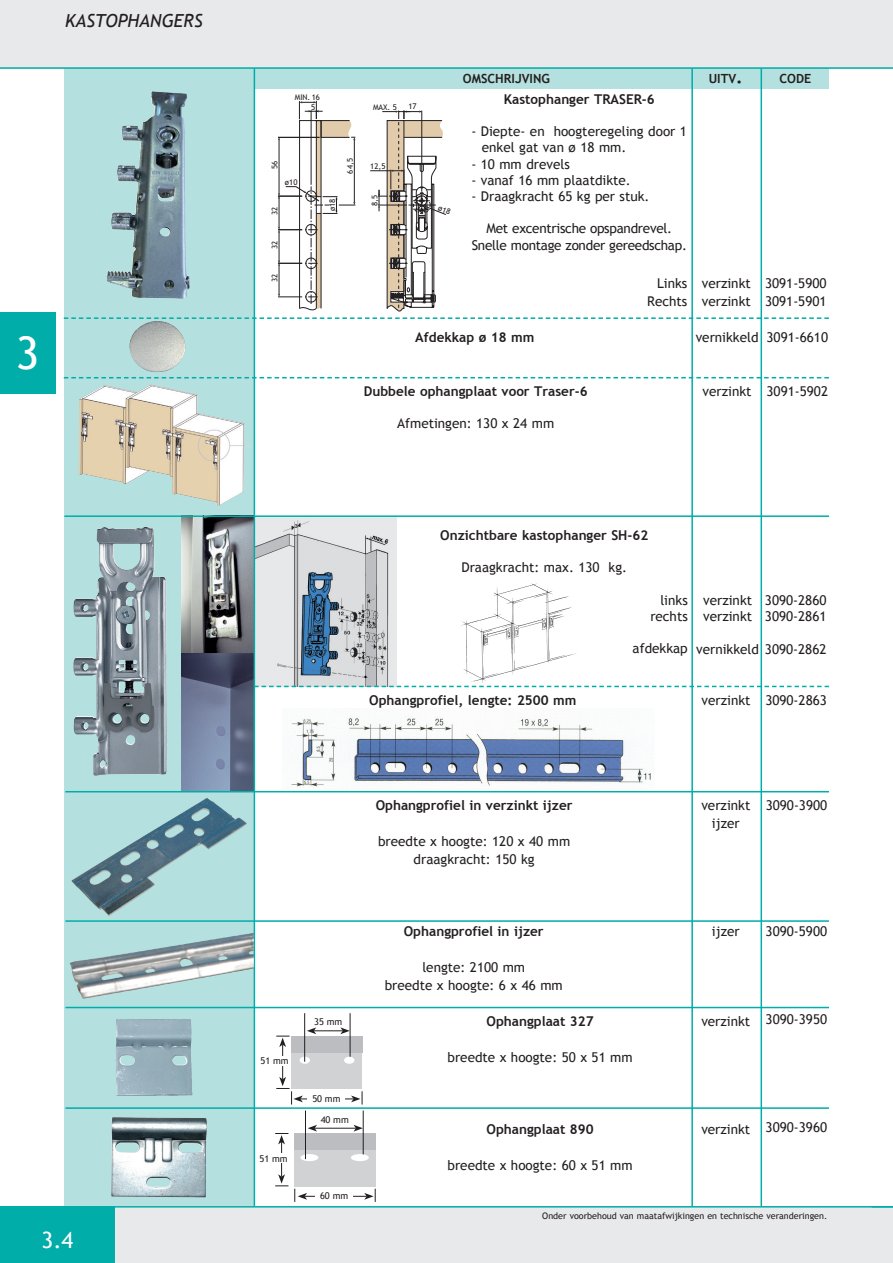
<style>
.page{position:relative;width:893px;height:1263px;background:#fff}
.page>*{position:absolute;margin:0;border:0;box-sizing:border-box;transform-origin:0 0}
.t1{font:45px "Trebuchet MS";color:#fff}
.t2{font:22.5px "Trebuchet MS";color:#fff}
.t3{font:italic 18px "Trebuchet MS";color:#231f20}
.t4{font:13.5px/18px "Trebuchet MS";color:#231f20}
.t5{font:700 13.5px "Trebuchet MS";color:#231f20}
.t6{font:13.5px/16.2px "Trebuchet MS";letter-spacing:-.02em;color:#231f20;text-align:center}
.t7{font:700 12.6px "Trebuchet MS";color:#231f20}
.t8{font:9.3px "Trebuchet MS";color:#231f20}
.t9{font:9px "Trebuchet MS";color:#231f20}
.t10{font:7.8px "Trebuchet MS";color:#231f20}
.s1{font-size:18px}
</style>
<div class="page">
<div style="left:0;top:0;width:893px;height:68px;background:#e8e9ea"></div>
<img style="left:255px;top:517px;width:141px;height:169px">
<svg style="left:64px;top:69px;width:190px;height:1137px;background:#b1d8d7"></svg>
<img style="left:181px;top:517px;width:73px;height:137px">
<img style="left:181px;top:654px;width:73px;height:137px">
<div style="left:254px;top:68px;width:575px;height:20px;background:#b4e0df"></div>
<hr style="left:254px;top:68px;width:1px;height:1139px;background:#00ada8">
<hr style="left:760px;top:68px;width:2px;height:1139px;background:#00ada8">
<hr style="left:691px;top:68px;width:2px;height:1139px;background:#00ada8">
<hr style="left:64px;top:515px;width:765px;height:2px;background:#00ada8">
<svg style="left:64px;top:317px;width:765px;height:2px"></svg>
<svg style="left:64px;top:377px;width:765px;height:1px"></svg>
<svg style="left:255px;top:686px;width:574px;height:1px"></svg>
<hr style="left:65px;top:791px;width:764px;height:1px;background:#00ada8">
<hr style="left:65px;top:920px;width:764px;height:2px;background:#00ada8">
<hr style="left:65px;top:1007px;width:764px;height:1px;background:#00ada8">
<hr style="left:65px;top:1107px;width:764px;height:2px;background:#00ada8">
<img style="left:154px;top:798px;width:52px;height:32px">
<img style="left:70px;top:933px;width:184px;height:66px">
<img style="left:106px;top:91px;width:84px;height:208px">
<svg style="left:278px;top:101px;width:77px;height:210px"></svg>
<img style="left:129px;top:321px;width:53px;height:51px">
<img style="left:79px;top:385px;width:71px;height:90px">
<img style="left:73px;top:526px;width:94px;height:250px">
<img style="left:291px;top:717px;width:360px;height:70px">
<img style="left:461px;top:583px;width:115px;height:100px">
<img style="left:111px;top:1117px;width:95px;height:80px">
<img style="left:115px;top:1019px;width:45px;height:74px">
<div style="left:291px;top:1045px;width:71px;height:44px;background:#d1d2d4"></div>
<div style="left:291px;top:1036px;width:72px;height:17px;background:#bcbdc0"></div>
<div style="left:300px;top:1057px;width:10px;height:7px;background:#fff;border-radius:50%"></div>
<hr style="left:300px;top:1098px;width:53px;height:1px;background:#231f20">
<hr style="left:282px;top:1045px;width:1px;height:34px;background:#231f20">
<svg style="left:276px;top:1036px;width:14px;height:11px"></svg>
<svg style="left:276px;top:1077px;width:27px;height:27px"></svg>
<div style="left:259px;top:1056px;width:31px;height:9px;background:#fff"></div>
<hr style="left:350px;top:1013px;width:1px;height:49px;background:#231f20">
<svg style="left:307px;top:1027px;width:43px;height:7px"></svg>
<div style="left:344px;top:1057px;width:10px;height:7px;background:#fff;border-radius:50%"></div>
<hr style="left:304px;top:1013px;width:1px;height:49px;background:#231f20">
<svg style="left:351px;top:1091px;width:12px;height:13px"></svg>
<div style="left:307px;top:1094px;width:38px;height:9px;background:#fff"></div>
<div style="left:294px;top:1143px;width:81px;height:43px;background:#d1d2d4"></div>
<div style="left:294px;top:1133px;width:82px;height:17px;background:#bcbdc0"></div>
<div style="left:300px;top:1154px;width:18px;height:7px;background:#fff;border-radius:50%"></div>
<hr style="left:305px;top:1196px;width:62px;height:1px;background:#231f20">
<svg style="left:294px;top:1189px;width:13px;height:13px"></svg>
<hr style="left:281px;top:1142px;width:1px;height:35px;background:#231f20">
<svg style="left:275px;top:1133px;width:13px;height:11px"></svg>
<svg style="left:275px;top:1174px;width:13px;height:12px"></svg>
<div style="left:258px;top:1153px;width:31px;height:10px;background:#fff"></div>
<hr style="left:363px;top:1110px;width:1px;height:49px;background:#231f20">
<hr style="left:315px;top:1128px;width:41px;height:1px;background:#231f20">
<svg style="left:308px;top:1125px;width:9px;height:6px"></svg>
<svg style="left:353px;top:1125px;width:10px;height:6px"></svg>
<hr style="left:305px;top:1110px;width:1px;height:49px;background:#231f20">
<svg style="left:364px;top:1189px;width:12px;height:13px"></svg>
<div style="left:315px;top:1191px;width:38px;height:10px;background:#fff"></div>
<div style="left:351px;top:1154px;width:18px;height:7px;background:#fff;border-radius:50%"></div>
<div style="left:62px;top:1206px;width:831px;height:57px;background:#e8e9ea"></div>
<div style="left:0;top:1206px;width:115px;height:57px;background:#00ada8"></div>
<hr style="left:0;top:1206px;width:893px;height:1px;background:#00ada8">
<div style="left:0;top:312px;width:55px;height:82px;background:#00ada8"></div>
<hr style="left:0;top:67px;width:893px;height:2px;background:#00ada8">
<svg style="left:370px;top:110px;width:76px;height:201px"></svg>
<h3 class="t3" style="left:65px;top:10px;width:139px">KASTOPHANGERS</h3>
<h1 class="t1" style="left:16px;top:327px;width:25px">3</h1>
<h2 class="t2" style="left:42px;top:1227px;width:33px">3.4</h2>
<p class="t10" style="left:295px;top:93px;width:27px">MIN. 16</p>
<p class="t10" style="left:311px;top:103px;width:6px">5</p>
<p class="t10" style="left:270px;top:169px;width:10px;rotate:-90deg">56</p>
<p class="t10" style="left:285px;top:178px;width:14px">ø10</p>
<p class="t10" style="left:270px;top:215px;width:10px;rotate:-90deg">32</p>
<p class="t10" style="left:270px;top:249px;width:10px;rotate:-90deg">32</p>
<p class="t10" style="left:270px;top:282px;width:10px;rotate:-90deg">32</p>
<p class="t10" style="left:328px;top:211px;width:14px;rotate:-90deg">ø18</p>
<p class="t10" style="left:346px;top:173px;width:17px;rotate:-90deg">64,5</p>
<p class="t10" style="left:373px;top:103px;width:25px">MAX. 5</p>
<p class="t10" style="left:370px;top:162px;width:17px">12,5</p>
<p class="t10" style="left:370px;top:206px;width:13px;rotate:-90deg">8,5</p>
<p class="t10" style="left:408px;top:102px;width:10px">17</p>
<p class="t7" style="left:463px;top:71px;width:89px">OMSCHRIJVING</p>
<p class="t7" style="left:709px;top:71px;width:36px">UITV<span class="s1">.</span></p>
<p class="t7" style="left:780px;top:71px;width:33px">CODE</p>
<p class="t5" style="left:504px;top:91px;width:152px">Kastophanger TRASER-6</p>
<p class="t4" style="left:482px;top:124px;width:207px;line-height:16.2px;text-indent:-11px">- Diepte- en hoogteregeling door 1 enkel gat van ø 18 mm.</p>
<p class="t4" style="left:471px;top:155px;width:100px">- 10 mm drevels</p>
<p class="t4" style="left:471px;top:171px;width:161px">- vanaf 16 mm plaatdikte.</p>
<p class="t4" style="left:471px;top:187px;width:180px">- Draagkracht 65 kg per stuk.</p>
<p class="t6" style="left:472px;top:221px;width:217px">Met excentrische opspandrevel.<br>Snelle montage zonder gereedschap.</p>
<p class="t4" style="left:647px;top:274px;width:42px;text-align:right">Links<br>Rechts</p>
<p class="t4" style="left:765px;top:274px;width:63px">3091-5900<br>3091-5901</p>
<p class="t4" style="left:702px;top:274px;width:51px">verzinkt verzinkt</p>
<p class="t5" style="left:415px;top:329px;width:121px">Afdekkap ø 18 mm</p>
<p class="t4" style="left:696px;top:328px;width:134px">vernikkeld 3091-6610</p>
<p class="t5" style="left:364px;top:383px;width:225px">Dubbele ophangplaat voor Traser-6</p>
<p class="t4" style="left:397px;top:415px;width:159px">Afmetingen: 130 x 24 mm</p>
<p class="t4" style="left:703px;top:382px;width:127px">verzinkt 3091-5902</p>
<p class="t5" style="left:440px;top:527px;width:210px">Onzichtbare kastophanger SH-62</p>
<p class="t4" style="left:461px;top:559px;width:167px">Draagkracht: max. 130 kg.</p>
<p class="t4" style="left:650px;top:592px;width:39px;line-height:16.2px;text-align:right">links rechts</p>
<p class="t4" style="left:633px;top:640px;width:57px">afdekkap</p>
<p class="t4" style="left:703px;top:592px;width:51px;line-height:16.2px">verzinkt verzinkt</p>
<p class="t4" style="left:696px;top:640px;width:132px">vernikkeld 3090-2862</p>
<p class="t4" style="left:765px;top:592px;width:63px;line-height:16.2px">3090-2860<br>3090-2861</p>
<p class="t5" style="left:369px;top:691px;width:209px">Ophangprofiel, lengte: 2500 mm</p>
<p class="t4" style="left:701px;top:691px;width:127px">verzinkt 3090-2863</p>
<p class="t8" style="left:261px;top:1055px;width:30px">51 mm</p>
<p class="t8" style="left:260px;top:1153px;width:30px">51 mm</p>
<p class="t8" style="left:314px;top:1016px;width:30px">35 mm</p>
<p class="t8" style="left:312px;top:1093px;width:30px">50 mm</p>
<p class="t8" style="left:321px;top:1114px;width:30px">40 mm</p>
<p class="t8" style="left:320px;top:1190px;width:30px">60 mm</p>
<p class="t5" style="left:376px;top:797px;width:198px">Ophangprofiel in verzinkt ijzer</p>
<p class="t4" style="left:378px;top:832px;width:194px;text-align:center">breedte x hoogte: 120 x 40 mm draagkracht: 150 kg</p>
<p class="t5" style="left:404px;top:923px;width:141px">Ophangprofiel in ijzer</p>
<p class="t4" style="left:385px;top:958px;width:180px;text-align:center">lengte: 2100 mm<br>breedte x hoogte: 6 x 46 mm</p>
<p class="t5" style="left:487px;top:1013px;width:109px">Ophangplaat 327</p>
<p class="t4" style="left:448px;top:1048px;width:187px">breedte x hoogte: 50 x 51 mm</p>
<p class="t5" style="left:487px;top:1121px;width:109px">Ophangplaat 890</p>
<p class="t4" style="left:448px;top:1156px;width:187px">breedte x hoogte: 60 x 51 mm</p>
<p class="t4" style="left:701px;top:796px;width:51px;text-align:center">verzinkt ijzer</p>
<p class="t4" style="left:766px;top:796px;width:63px">3090-3900</p>
<p class="t4" style="left:712px;top:922px;width:29px">ijzer</p>
<p class="t4" style="left:766px;top:922px;width:63px">3090-5900</p>
<p class="t4" style="left:701px;top:1012px;width:51px">verzinkt</p>
<p class="t4" style="left:766px;top:1010px;width:63px">3090-3950</p>
<p class="t4" style="left:701px;top:1120px;width:51px">verzinkt</p>
<p class="t4" style="left:766px;top:1118px;width:63px">3090-3960</p>
<p class="t9" style="left:542px;top:1210px;width:287px">Onder voorbehoud van maatafwijkingen en technische veranderingen.</p>
</div>
